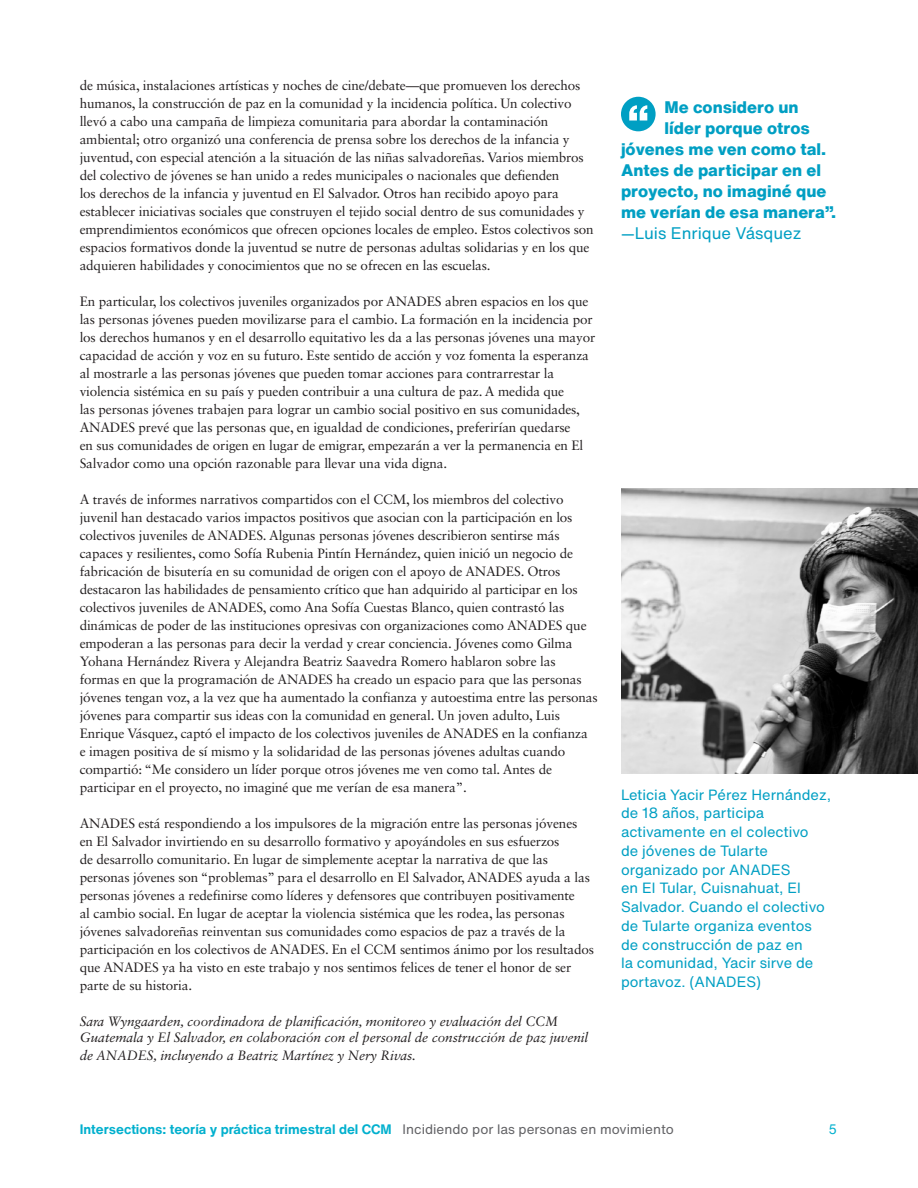
<style>
.page{position:relative;width:918px;height:1188px;background:#fff}
.page>*{position:absolute;margin:0;border:0;box-sizing:border-box;transform-origin:0 0}
.sidebar__quote__blue{font:800 16.5px "Helvetica Now Text";color:#009fc3}
.sidebar__quote__blue-2{font:16.5px "Helvetica Now Text";color:#009fc3}
.photo_caption{font:14.7px/18.8px "Helvetica Now Text";color:#009fc3}
.body__sabon_lt_stand{font:13.5px/18px "Sabon LT Std Roman MCC";letter-spacing:-.01em;color:#231f20}
.tagline__sabon_itali{font:13.5px/16.2px "Sabon LT Std Italic MCC";letter-spacing:-.005em;color:#231f20}
.t1{font:700 13.5px "Helvetica Now Text";color:#02b0ce}
.t2{font:13.5px "Helvetica Now Text";color:#02b0ce}
.s1{font-weight:400;color:#636366}
</style>
<div class="page">
<div style="left:621px;top:97px;width:35px;height:34px;background:#009fc3;border-radius:50%"></div>
<svg style="left:629px;top:105px;width:18px;height:16px"></svg>
<img style="left:621px;top:488px;width:297px;height:285px">
<p class="body__sabon_lt_stand" style="left:80px;top:76px;width:515px">de música, instalaciones artísticas y noches de cine/debate—que promueven los derechos humanos, la construcción de paz en la comunidad y la incidencia política. Un colectivo llevó a cabo una campaña de limpieza comunitaria para abordar la contaminación ambiental; otro organizó una conferencia de prensa sobre los derechos de la infancia y juventud, con especial atención a la situación de las niñas salvadoreñas. Varios miembros del colectivo de jóvenes se han unido a redes municipales o nacionales que defienden<br>los derechos de la infancia y juventud en El Salvador. Otros han recibido apoyo para establecer iniciativas sociales que construyen el tejido social dentro de sus comunidades y emprendimientos económicos que ofrecen opciones locales de empleo. Estos colectivos son espacios formativos donde la juventud se nutre de personas adultas solidarias y en los que adquieren habilidades y conocimientos que no se ofrecen en las escuelas.</p>
<p class="body__sabon_lt_stand" style="left:80px;top:292px;width:517px">En particular, los colectivos juveniles organizados por ANADES abren espacios en los que las personas jóvenes pueden movilizarse para el cambio. La formación en la incidencia por los derechos humanos y en el desarrollo equitativo les da a las personas jóvenes una mayor capacidad de acción y voz en su futuro. Este sentido de acción y voz fomenta la esperanza al mostrarle a las personas jóvenes que pueden tomar acciones para contrarrestar la violencia sistémica en su país y pueden contribuir a una cultura de paz. A medida que<br>las personas jóvenes trabajen para lograr un cambio social positivo en sus comunidades, ANADES prevé que las personas que, en igualdad de condiciones, preferirían quedarse<br>en sus comunidades de origen en lugar de emigrar, empezarán a ver la permanencia en El Salvador como una opción razonable para llevar una vida digna.</p>
<p class="body__sabon_lt_stand" style="left:80px;top:490px;width:520px">A través de informes narrativos compartidos con el CCM, los miembros del colectivo juvenil han destacado varios impactos positivos que asocian con la participación en los colectivos juveniles de ANADES. Algunas personas jóvenes describieron sentirse más capaces y resilientes, como Sofía Rubenia Pintín Hernández, quien inició un negocio de fabricación de bisutería en su comunidad de origen con el apoyo de ANADES. Otros destacaron las habilidades de pensamiento crítico que han adquirido al participar en los colectivos juveniles de ANADES, como Ana Sofía Cuestas Blanco, quien contrastó las dinámicas de poder de las instituciones opresivas con organizaciones como ANADES que empoderan a las personas para decir la verdad y crear conciencia. Jóvenes como Gilma Yohana Hernández Rivera y Alejandra Beatriz Saavedra Romero hablaron sobre las formas en que la programación de ANADES ha creado un espacio para que las personas jóvenes tengan voz, a la vez que ha aumentado la confianza y autoestima entre las personas jóvenes para compartir sus ideas con la comunidad en general. Un joven adulto, Luis Enrique Vásquez, captó el impacto de los colectivos juveniles de ANADES en la confianza<br>e imagen positiva de sí mismo y la solidaridad de las personas jóvenes adultas cuando compartió: “Me considero un líder porque otros jóvenes me ven como tal. Antes de participar en el proyecto, no imaginé que me verían de esa manera”.</p>
<p class="body__sabon_lt_stand" style="left:80px;top:814px;width:516px">ANADES está respondiendo a los impulsores de la migración entre las personas jóvenes en El Salvador invirtiendo en su desarrollo formativo y apoyándoles en sus esfuerzos<br>de desarrollo comunitario. En lugar de simplemente aceptar la narrativa de que las personas jóvenes son “problemas” para el desarrollo en El Salvador, ANADES ayuda a las personas jóvenes a redefinirse como líderes y defensores que contribuyen positivamente<br>al cambio social. En lugar de aceptar la violencia sistémica que les rodea, las personas jóvenes salvadoreñas reinventan sus comunidades como espacios de paz a través de la participación en los colectivos de ANADES. En el CCM sentimos ánimo por los resultados que ANADES ya ha visto en este trabajo y nos sentimos felices de tener el honor de ser parte de su historia.</p>
<p class="tagline__sabon_itali" style="left:80px;top:1013px;width:510px">Sara Wyngaarden, coordinadora de planificación, monitoreo y evaluación del CCM<br>Guatemala y El Salvador, en colaboración con el personal de construcción de paz juvenil</p>
<p class="tagline__sabon_itali" style="left:80px;top:1047px;width:338px">de ANADES, incluyendo a Beatriz Martínez y Nery Rivas.</p>
<p class="sidebar__quote__blue" style="left:664px;top:95px;width:136px">Me considero un</p>
<p class="sidebar__quote__blue" style="left:664px;top:116px;width:147px">líder porque otros</p>
<p class="sidebar__quote__blue" style="left:621px;top:137px;width:207px">jóvenes me ven como tal.</p>
<p class="sidebar__quote__blue" style="left:621px;top:158px;width:202px">Antes de participar en el</p>
<p class="sidebar__quote__blue" style="left:621px;top:179px;width:207px">proyecto, no imaginé que</p>
<p class="sidebar__quote__blue" style="left:621px;top:200px;width:217px">me verían de esa manera”.</p>
<p class="sidebar__quote__blue-2" style="left:621px;top:221px;width:182px">—Luis Enrique Vásquez</p>
<p class="photo_caption" style="left:621px;top:785px;width:212px">Leticia Yacir Pérez Hernández, de 18 años, participa activamente en el colectivo<br>de jóvenes de Tularte organizado por ANADES<br>en El Tular, Cuisnahuat, El<br>Salvador. Cuando el colectivo de Tularte organiza eventos de construcción de paz en<br>la comunidad, Yacir sirve de portavoz. (ANADES)</p>
<p class="t1" style="left:80px;top:1119px;width:596px">Intersections: teoría y práctica trimestral del CCM <span class="s1">Incidiendo por las personas en movimiento</span></p>
<p class="t2" style="left:828px;top:1119px;width:10px">5</p>
</div>
